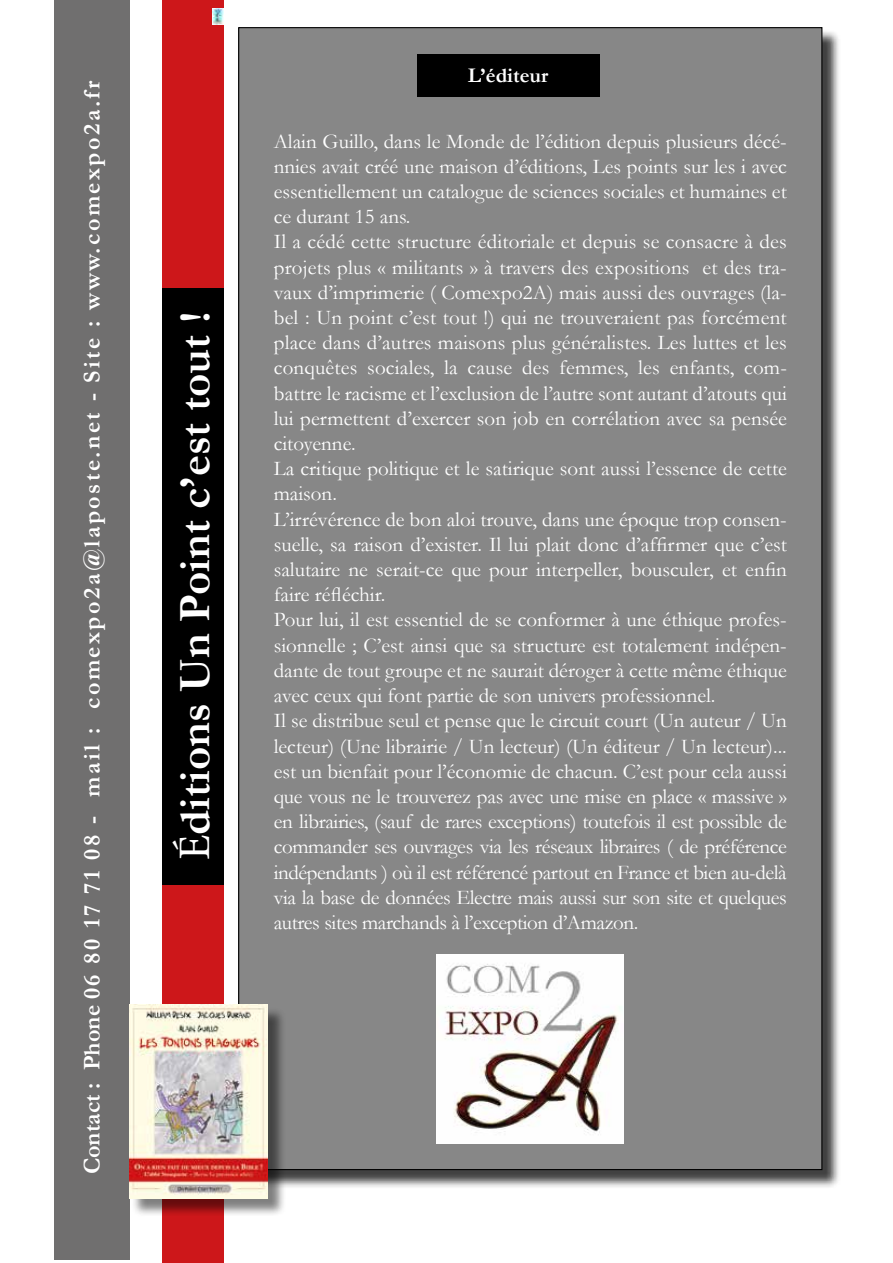
<style>
.page{position:relative;width:893px;height:1263px;background:#fff}
.page>*{position:absolute;margin:0;border:0;box-sizing:border-box;transform-origin:0 0}
.t1{font:700 45px "Garamond";color:#fff}
.t2{font:700 24px "Garamond";letter-spacing:.1em;color:#fff}
.t3{font:21px/25.2px "Garamond";color:#fff}
.t4{font:700 21px "Garamond";color:#fff}
.s1{font-family:"Minion Pro";font-weight:400}
</style>
<div class="page">
<div style="left:240px;top:29px;width:601px;height:1160px;background:#000;opacity:.75"></div>
<div style="left:239px;top:28px;width:583px;height:1141px;background:#878787"></div>
<div style="left:162px;top:0;width:61px;height:1263px;background:#cd171a"></div>
<div style="left:162px;top:288px;width:61px;height:596px;background:#000"></div>
<div style="left:54px;top:0;width:75px;height:1259px;background:#706f6f"></div>
<img style="left:213px;top:9px;width:10px;height:15px">
<div style="left:131px;top:1007px;width:155px;height:210px;background:#000;opacity:.5"></div>
<img style="left:129px;top:1004px;width:139px;height:194px">
<div style="left:417px;top:54px;width:183px;height:43px;background:#000"></div>
<img style="left:437px;top:954px;width:187px;height:190px">
<p class="t2" style="left:75px;top:1174px;width:1095px;rotate:-90deg">Contact : Phone 06 80 17 71 08 - mail : comexpo2a@laposte.net - Site : www.comexpo2a.fr</p>
<h1 class="t1" style="left:164px;top:860px;width:550px;rotate:-90deg"><span class="s1">É</span>ditions Un Point c’est tout !</h1>
<p class="t4" style="left:468px;top:61px;width:82px">L’éditeur</p>
<p class="t3" style="left:274px;top:128px;width:515px">Alain Guillo, dans le Monde de l’édition depuis plusieurs décé&shy;nnies avait créé une maison d’éditions, Les points sur les i avec essentiellement un catalogue de sciences sociales et humaines et ce durant 15 ans.<br>Il a cédé cette structure éditoriale et depuis se consacre à des projets plus « militants » à travers des expositions et des tra&shy;vaux d’imprimerie ( Comexpo2A) mais aussi des ouvrages (la&shy;bel : Un point c’est tout !) qui ne trouveraient pas forcément place dans d’autres maisons plus généralistes. Les luttes et les conquêtes sociales, la cause des femmes, les enfants, com&shy;battre le racisme et l’exclusion de l’autre sont autant d’atouts qui lui permettent d’exercer son job en corrélation avec sa pensée citoyenne.<br>La critique politique et le satirique sont aussi l’essence de cette maison.<br>L’irrévérence de bon aloi trouve, dans une époque trop consen&shy;suelle, sa raison d’exister. Il lui plait donc d’affirmer que c’est salutaire ne serait-ce que pour interpeller, bousculer, et enfin faire réfléchir.<br>Pour lui, il est essentiel de se conformer à une éthique profes&shy;sionnelle ; C’est ainsi que sa structure est totalement indépen&shy;dante de tout groupe et ne saurait déroger à cette même éthique avec ceux qui font partie de son univers professionnel.<br>Il se distribue seul et pense que le circuit court (Un auteur / Un lecteur) (Une librairie / Un lecteur) (Un éditeur / Un lecteur)... est un bienfait pour l’économie de chacun. C’est pour cela aussi que vous ne le trouverez pas avec une mise en place « massive » en librairies, (sauf de rares exceptions) toutefois il est possible de commander ses ouvrages via les réseaux libraires ( de préférence indépendants ) où il est référencé partout en France et bien au-delà via la base de données Electre mais aussi sur son site et quelques autres sites marchands à l’exception d’Amazon.</p>
</div>
